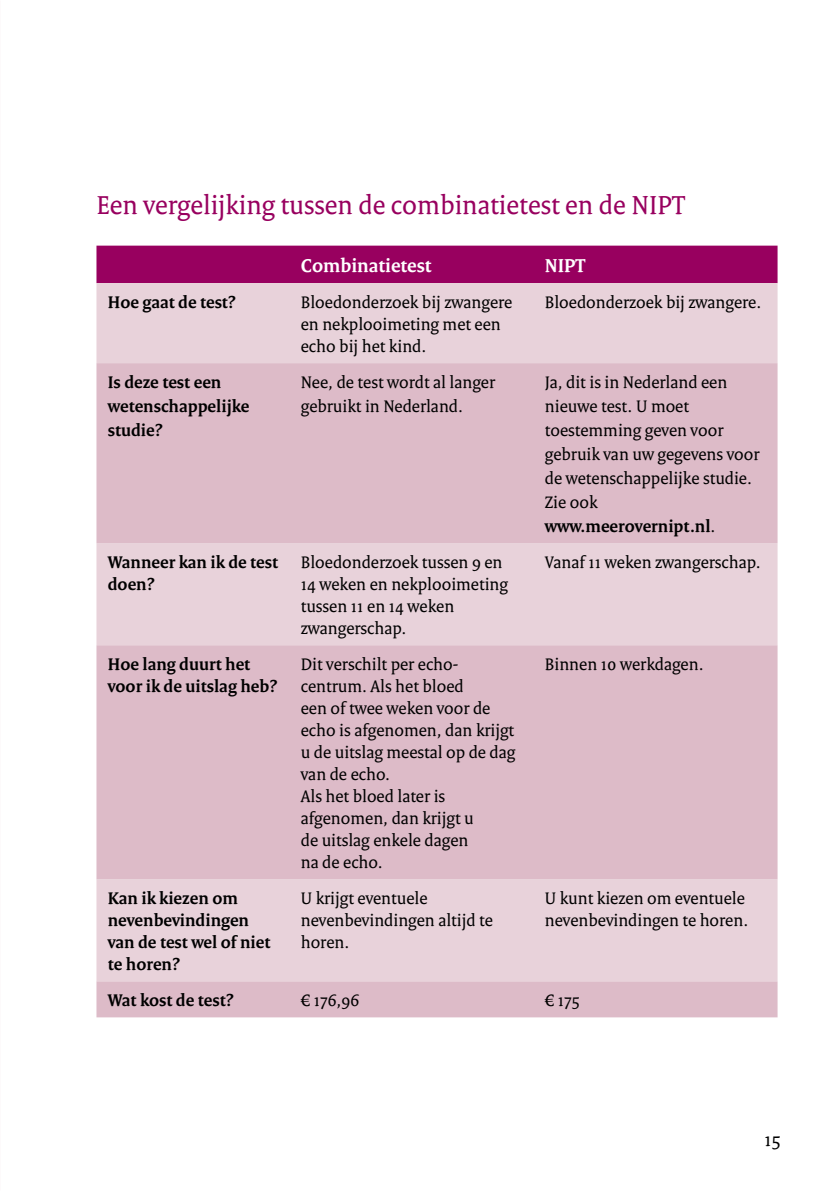
<style>
.page{position:relative;width:840px;height:1191px;background:#fff}
.page>*{position:absolute;margin:0;border:0;box-sizing:border-box;transform-origin:0 0}
._10_RIVM_Broodtekst{font:28px "Rijksoverheid Serif";color:#98005f}
._10_RIVM_Broodtekst-2{font:700 20px "Rijksoverheid Serif";color:#fff}
.t1{font:20px "Rijksoverheid Serif";color:#000}
._10_RIVM_Broodtekst-3{font:18px/22px "Rijksoverheid Serif";color:#000}
._10_RIVM_Broodtekst-4{font:700 18px/22px "Rijksoverheid Serif";color:#000}
.s1{font-weight:400}
</style>
<div class="page">
<div style="left:96px;top:246px;width:681px;height:37px;background:#98005f"></div>
<div style="left:96px;top:283px;width:681px;height:80px;background:#e8d2da"></div>
<svg style="left:96px;top:363px;width:681px;height:654px;background:#e0c2cd"></svg>
<p class="_10_RIVM_Broodtekst" style="left:96px;top:188px;width:589px">Een vergelijking tussen de combinatietest en de NIPT</p>
<p class="_10_RIVM_Broodtekst-2" style="left:300px;top:253px;width:132px">Combinatietest</p>
<p class="_10_RIVM_Broodtekst-2" style="left:544px;top:253px;width:42px">NIPT</p>
<p class="_10_RIVM_Broodtekst-4" style="left:108px;top:291px;width:129px">Hoe gaat de test?</p>
<p class="_10_RIVM_Broodtekst-3" style="left:300px;top:291px;width:213px">Bloedonderzoek bij zwangere en nekplooimeting met een echo bij het kind.</p>
<p class="_10_RIVM_Broodtekst-3" style="left:544px;top:291px;width:218px">Bloedonderzoek bij zwangere.</p>
<p class="_10_RIVM_Broodtekst-4" style="left:108px;top:370px;width:143px;line-height:24px">Is deze test een wetenschappelijke studie?</p>
<p class="_10_RIVM_Broodtekst-3" style="left:300px;top:370px;width:196px;line-height:24px">Nee, de test wordt al langer gebruikt in Nederland.</p>
<p class="_10_RIVM_Broodtekst-3" style="left:544px;top:370px;width:216px;line-height:24px">Ja, dit is in Nederland een nieuwe test. U moet toestemming geven voor gebruik van uw gegevens voor de wetenschappelijke studie.<br>Zie ook</p>
<p class="_10_RIVM_Broodtekst-4" style="left:544px;top:515px;width:172px">www.meerovernipt.nl<span class="s1">.</span></p>
<p class="_10_RIVM_Broodtekst-4" style="left:108px;top:551px;width:172px">Wanneer kan ik de test doen?</p>
<p class="_10_RIVM_Broodtekst-3" style="left:300px;top:551px;width:209px">Bloedonderzoek tussen 9 en<br>14 weken en nekplooimeting tussen 11 en 14 weken zwangerschap.</p>
<p class="_10_RIVM_Broodtekst-3" style="left:544px;top:551px;width:217px">Vanaf 11 weken zwangerschap.</p>
<p class="_10_RIVM_Broodtekst-4" style="left:108px;top:653px;width:171px">Hoe lang duurt het voor ik de uitslag heb?</p>
<p class="_10_RIVM_Broodtekst-3" style="left:300px;top:653px;width:216px">Dit verschilt per echo&shy;centrum. Als het bloed<br>een of twee weken voor de echo is afgenomen, dan krijgt u de uitslag meestal op de dag van de echo.<br>Als het bloed later is afgenomen, dan krijgt u<br>de uitslag enkele dagen<br>na de echo.</p>
<p class="_10_RIVM_Broodtekst-3" style="left:544px;top:653px;width:160px">Binnen 10 werkdagen.</p>
<p class="_10_RIVM_Broodtekst-4" style="left:108px;top:887px;width:164px">Kan ik kiezen om nevenbevindingen van de test wel of niet te horen?</p>
<p class="_10_RIVM_Broodtekst-3" style="left:300px;top:887px;width:128px">U krijgt eventuele</p>
<p class="_10_RIVM_Broodtekst-3" style="left:544px;top:887px;width:201px">U kunt kiezen om eventuele</p>
<p class="_10_RIVM_Broodtekst-3" style="left:544px;top:909px;width:205px">nevenbevindingen te horen.</p>
<p class="_10_RIVM_Broodtekst-3" style="left:300px;top:909px;width:193px">nevenbevindingen altijd te</p>
<p class="_10_RIVM_Broodtekst-3" style="left:300px;top:931px;width:50px">horen.</p>
<p class="_10_RIVM_Broodtekst-4" style="left:108px;top:989px;width:127px">Wat kost de test?</p>
<p class="_10_RIVM_Broodtekst-3" style="left:300px;top:989px;width:60px">€ 176,96</p>
<p class="_10_RIVM_Broodtekst-3" style="left:544px;top:989px;width:36px">€ 175</p>
<p class="t1" style="left:764px;top:1127px;width:17px">15</p>
</div>
